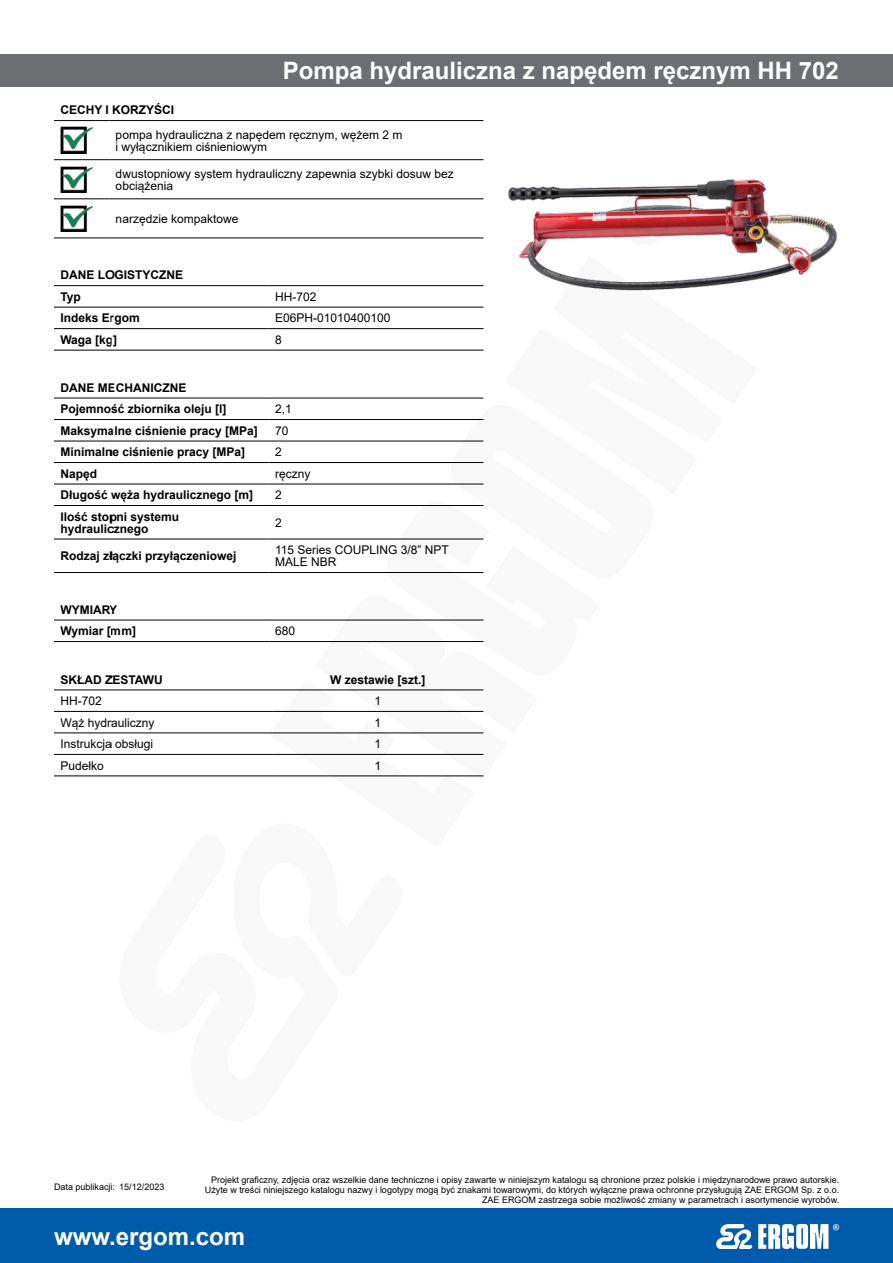
<style>
.page{position:relative;width:893px;height:1263px;background:#fff}
.page>*{position:absolute;margin:0;border:0;box-sizing:border-box;transform-origin:0 0}
.produkt-nazwa{font:700 24px "Arial";color:#fff}
.opis-body-bold{font:700 12px/12px "Arial";color:#000}
.opis-body{font:12px/12px "Arial";color:#000}
.opis-body-srodek-bol{font:700 12px "Arial";color:#000}
.opis-body-srodek{font:12px "Arial";color:#000}
.t1{font:9px/9.8px "Arial";color:#000;text-align:right}
</style>
<div class="page">
<div style="left:0;top:1209px;width:893px;height:54px;background:#005baa"></div>
<svg style="left:716px;top:1224px;width:123px;height:25px"></svg>
<div style="left:0;top:54px;width:893px;height:32px;background:#6d6e71"></div>
<img style="left:508px;top:179px;width:329px;height:101px">
<hr style="left:54px;top:120px;width:55px;height:1px;background:#000">
<hr style="left:109px;top:120px;width:374px;height:1px;background:#000">
<hr style="left:54px;top:159px;width:55px;height:1px;background:#000">
<hr style="left:109px;top:159px;width:374px;height:1px;background:#000">
<hr style="left:54px;top:199px;width:55px;height:1px;background:#000">
<hr style="left:109px;top:199px;width:374px;height:1px;background:#000">
<hr style="left:54px;top:238px;width:55px;height:1px;background:#000">
<hr style="left:109px;top:238px;width:374px;height:1px;background:#000">
<img style="left:60px;top:127px;width:33px;height:26px">
<img style="left:60px;top:166px;width:33px;height:26px">
<img style="left:60px;top:205px;width:33px;height:27px">
<hr style="left:54px;top:285px;width:215px;height:1px;background:#000">
<hr style="left:269px;top:285px;width:214px;height:1px;background:#000">
<hr style="left:54px;top:307px;width:215px;height:1px;background:#000">
<hr style="left:269px;top:307px;width:214px;height:1px;background:#000">
<hr style="left:54px;top:328px;width:215px;height:1px;background:#000">
<hr style="left:269px;top:328px;width:214px;height:1px;background:#000">
<hr style="left:54px;top:350px;width:215px;height:1px;background:#000">
<hr style="left:269px;top:350px;width:214px;height:1px;background:#000">
<hr style="left:54px;top:620px;width:215px;height:1px;background:#000">
<hr style="left:54px;top:641px;width:215px;height:1px;background:#000">
<hr style="left:54px;top:398px;width:215px;height:1px;background:#000">
<hr style="left:269px;top:398px;width:214px;height:1px;background:#000">
<hr style="left:54px;top:419px;width:215px;height:1px;background:#000">
<hr style="left:54px;top:441px;width:215px;height:1px;background:#000">
<hr style="left:54px;top:462px;width:215px;height:1px;background:#000">
<hr style="left:54px;top:484px;width:215px;height:1px;background:#000">
<hr style="left:54px;top:505px;width:215px;height:1px;background:#000">
<hr style="left:54px;top:539px;width:215px;height:1px;background:#000">
<hr style="left:54px;top:572px;width:215px;height:1px;background:#000">
<hr style="left:54px;top:690px;width:218px;height:1px;background:#000">
<hr style="left:54px;top:711px;width:218px;height:1px;background:#000">
<hr style="left:54px;top:733px;width:218px;height:1px;background:#000">
<hr style="left:54px;top:754px;width:218px;height:1px;background:#000">
<hr style="left:54px;top:776px;width:218px;height:1px;background:#000">
<svg style="left:508px;top:255px;width:250px;height:36px"></svg>
<svg style="left:269px;top:419px;width:215px;height:358px"></svg>
<p class="produkt-nazwa" style="left:283px;top:54px;width:558px">Pompa hydrauliczna z napędem ręcznym HH 702</p>
<p class="opis-body-bold" style="left:60px;top:104px;width:115px">CECHY I KORZYŚCI</p>
<p class="opis-body" style="left:116px;top:128px;width:288px">pompa hydrauliczna z napędem ręcznym, wężem 2 m i wyłącznikiem ciśnieniowym</p>
<p class="opis-body" style="left:116px;top:167px;width:340px">dwustopniowy system hydrauliczny zapewnia szybki dosuw bez obciążenia</p>
<p class="opis-body" style="left:116px;top:212px;width:124px">narzędzie kompaktowe</p>
<p class="opis-body-bold" style="left:60px;top:269px;width:124px">DANE LOGISTYCZNE</p>
<p class="opis-body-bold" style="left:60px;top:291px;width:22px">Typ</p>
<p class="opis-body" style="left:275px;top:290px;width:43px">HH-702</p>
<p class="opis-body-bold" style="left:60px;top:312px;width:81px">Indeks Ergom</p>
<p class="opis-body" style="left:275px;top:312px;width:117px">E06PH-01010400100</p>
<p class="opis-body-bold" style="left:60px;top:334px;width:58px">Waga [kg]</p>
<p class="opis-body" style="left:275px;top:333px;width:8px">8</p>
<p class="opis-body-bold" style="left:60px;top:382px;width:127px">DANE MECHANICZNE</p>
<p class="opis-body-bold" style="left:60px;top:403px;width:168px">Pojemność zbiornika oleju [l]</p>
<p class="opis-body" style="left:275px;top:403px;width:18px">2,1</p>
<p class="opis-body-bold" style="left:60px;top:425px;width:199px">Maksymalne ciśnienie pracy [MPa]</p>
<p class="opis-body" style="left:275px;top:424px;width:15px">70</p>
<p class="opis-body-bold" style="left:60px;top:446px;width:186px">Minimalne ciśnienie pracy [MPa]</p>
<p class="opis-body" style="left:275px;top:446px;width:8px">2</p>
<p class="opis-body-bold" style="left:60px;top:468px;width:38px">Napęd</p>
<p class="opis-body" style="left:275px;top:467px;width:37px">ręczny</p>
<p class="opis-body-bold" style="left:60px;top:489px;width:194px">Długość węża hydraulicznego [m]</p>
<p class="opis-body" style="left:275px;top:489px;width:8px">2</p>
<p class="opis-body-bold" style="left:60px;top:510px;width:120px">Ilość stopni systemu hydraulicznego</p>
<p class="opis-body" style="left:275px;top:516px;width:8px">2</p>
<p class="opis-body-bold" style="left:60px;top:550px;width:178px">Rodzaj złączki przyłączeniowej</p>
<p class="opis-body" style="left:275px;top:544px;width:175px">115 Series COUPLING 3/8” NPT<br>MALE NBR</p>
<p class="opis-body-bold" style="left:60px;top:604px;width:59px">WYMIARY</p>
<p class="opis-body-bold" style="left:60px;top:625px;width:77px">Wymiar [mm]</p>
<p class="opis-body" style="left:275px;top:625px;width:22px">680</p>
<p class="opis-body-bold" style="left:60px;top:673px;width:104px">SKŁAD ZESTAWU</p>
<p class="opis-body-srodek-bol" style="left:330px;top:671px;width:97px">W zestawie [szt.]</p>
<p class="opis-body" style="left:60px;top:695px;width:43px">HH-702</p>
<p class="opis-body-srodek" style="left:374px;top:692px;width:8px">1</p>
<p class="opis-body" style="left:60px;top:716px;width:96px">Wąż hydrauliczny</p>
<p class="opis-body-srodek" style="left:374px;top:714px;width:8px">1</p>
<p class="opis-body" style="left:60px;top:738px;width:94px">Instrukcja obsługi</p>
<p class="opis-body-srodek" style="left:374px;top:735px;width:8px">1</p>
<p class="opis-body" style="left:60px;top:759px;width:45px">Pudełko</p>
<p class="opis-body-srodek" style="left:374px;top:757px;width:8px">1</p>
<p class="t1" style="left:54px;top:1182px;width:112px">Data publikacji: 15/12/2023</p>
<p class="t1" style="left:205px;top:1175px;width:636px">Projekt graficzny, zdjęcia oraz wszelkie dane techniczne i opisy zawarte w niniejszym katalogu są chronione przez polskie i międzynarodowe prawo autorskie.<br>Użyte w treści niniejszego katalogu nazwy i logotypy mogą być znakami towarowymi, do których wyłączne prawa ochronne przysługują ZAE ERGOM Sp. z o.o.<br>ZAE ERGOM zastrzega sobie możliwość zmiany w parametrach i asortymencie wyrobów.</p>
<h1 class="produkt-nazwa" style="left:54px;top:1219px;width:193px">www.ergom.com</h1>
</div>
